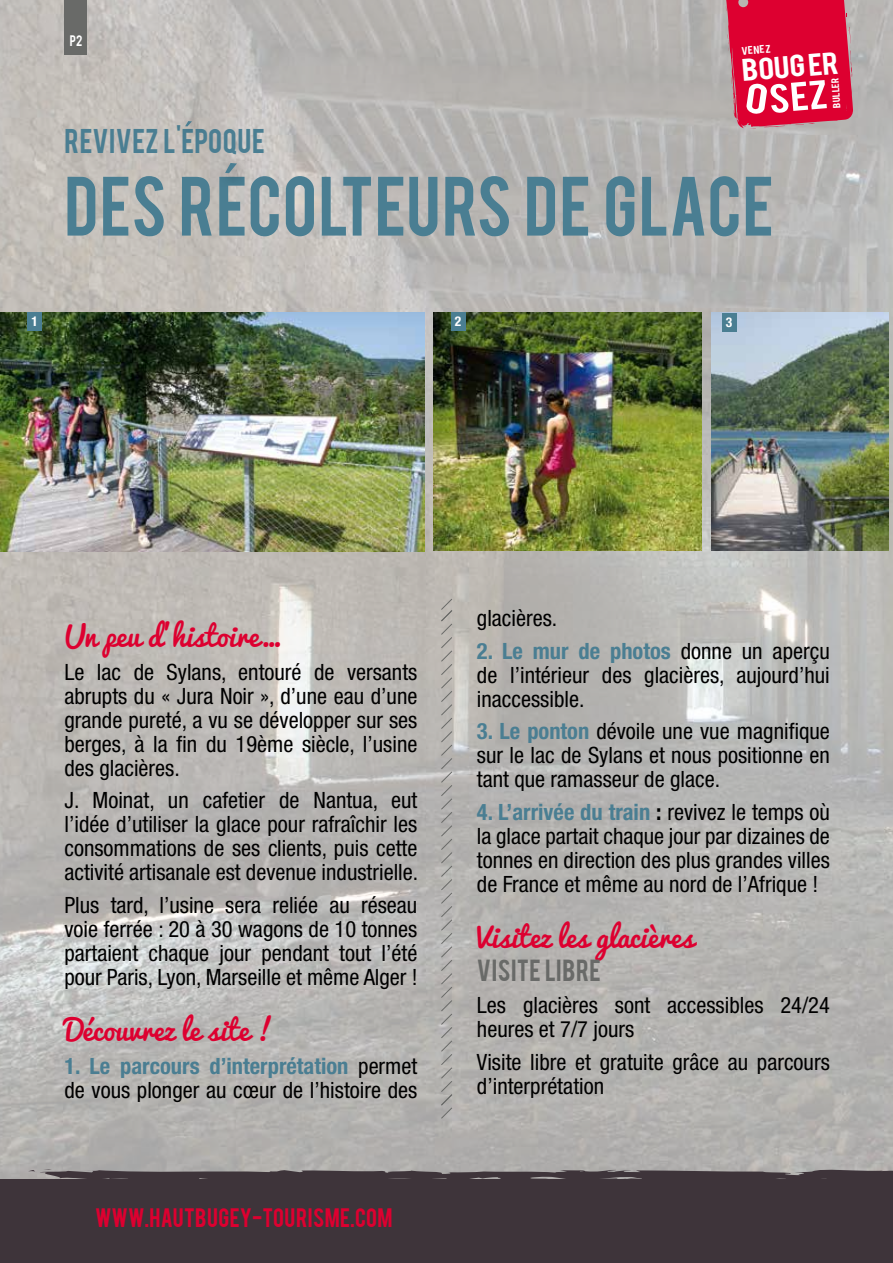
<style>
.page{position:relative;width:893px;height:1263px;background:#fff}
.page>*{position:absolute;margin:0;border:0;box-sizing:border-box;transform-origin:0 0}
.t1{font:66px "Bebas";letter-spacing:.015em;color:#4a7e92}
.t2{font:28.5px "Pacifico";color:#dd0030}
.t3{font:27px "Bebas";letter-spacing:.02em;color:#4a7e92}
.t4{font:24.6px "Bebas";color:#fff;scale:1.23 1}
.t5{font:24px "Bebas";letter-spacing:.02em;color:#696a68}
.t6{font:condensed 22.5px/24px "Helvetica Neue LT Pro";color:#000;text-align:justify}
.t7{font:21px "Bebas";letter-spacing:.02em;color:#dd0030}
.t8{font:700 condensed 13.5px "Helvetica Neue LT Pro";color:#fff}
.t9{font:12px "Bebas";color:#fff}
.t10{font:8.7px "Bebas";color:#fff;scale:1.23 1}
.t11{font:8.1px "Bebas";color:#fff;scale:1.23 1}
.s1{font-weight:700;color:#4a7e92}
.s2{font-weight:700}
</style>
<div class="page">
<img style="left:0;top:0;width:893px;height:1179px">
<div style="left:64px;top:0;width:23px;height:55px;background:#696a68"></div>
<svg style="left:440px;top:598px;width:13px;height:521px;background:#b0aeab"></svg>
<img style="left:711px;top:312px;width:178px;height:239px">
<img style="left:433px;top:312px;width:268px;height:239px">
<img style="left:0;top:312px;width:424px;height:239px">
<div style="left:0;top:1179px;width:893px;height:84px;background:#3e343a"></div>
<svg style="left:28px;top:1166px;width:865px;height:13px;background:#706a6c"></svg>
<div style="left:27px;top:312px;width:15px;height:19px;background:#4a7e92"></div>
<div style="left:450px;top:312px;width:15px;height:19px;background:#4a7e92"></div>
<div style="left:722px;top:313px;width:15px;height:18px;background:#4a7e92"></div>
<svg style="left:726px;top:0;width:127px;height:129px;background:#da264d"></svg>
<div style="left:176px;top:111px;width:31px;height:31px;background:#000;opacity:.75"></div>
<svg style="left:185px;top:121px;width:7px;height:5px"></svg>
<div style="left:216px;top:152px;width:36px;height:38px;background:#000;opacity:.75"></div>
<svg style="left:225px;top:163px;width:12px;height:10px"></svg>
<p class="t9" style="left:70px;top:32px;width:14px">P2</p>
<p class="t10" style="left:741px;top:45px;width:25px;rotate:-5deg">VENEZ</p>
<p class="t4" style="left:740px;top:53px;width:80px;rotate:-5deg">BOUGER</p>
<p class="t11" style="left:831px;top:108px;width:26px;rotate:-94deg">BULLER</p>
<p class="t3" style="left:64px;top:121px;width:202px">REVIVEZ L'EPOQUE</p>
<h1 class="t1" style="left:64px;top:158px;width:711px">DES RECOLTEURS DE GLACE</h1>
<p class="t8" style="left:32px;top:313px;width:8px">1</p>
<p class="t8" style="left:455px;top:313px;width:8px">2</p>
<p class="t8" style="left:726px;top:314px;width:8px">3</p>
<p class="t2" style="left:64px;top:621px;width:218px">Un peu d’histoire…</p>
<p class="t6" style="left:64px;top:660px;width:354px">Le lac de Sylans, entouré de versants abrupts du « Jura Noir », d’une eau d’une grande pureté, a vu se développer sur ses berges, à la fin du 19ème siècle, l’usine des glacières.</p>
<p class="t6" style="left:64px;top:788px;width:355px">J. Moinat, un cafetier de Nantua, eut l’idée d’utiliser la glace pour rafraîchir les consommations de ses clients, puis cette activité artisanale est devenue industrielle.</p>
<p class="t6" style="left:64px;top:893px;width:354px">Plus tard, l’usine sera reliée au réseau voie ferrée : 20 à 30 wagons de 10 tonnes partaient chaque jour pendant tout l’été pour Paris, Lyon, Marseille et même Alger !</p>
<p class="t2" style="left:64px;top:1015px;width:211px">Découvrez le site !</p>
<p class="t6" style="left:64px;top:1054px;width:354px"><span class="s1">1. Le parcours d’interprétation</span> permet de vous plonger au cœur de l’histoire des</p>
<p class="t7" style="left:95px;top:1202px;width:299px">WWW.HAUTBUGEY-TOURISME.COM</p>
<p class="t6" style="left:477px;top:606px;width:82px">glacières.</p>
<p class="t6" style="left:477px;top:639px;width:354px"><span class="s1">2. Le mur de photos</span> donne un aperçu de l’intérieur des glacières, aujourd’hui inaccessible.</p>
<p class="t6" style="left:477px;top:719px;width:354px"><span class="s1">3. Le ponton</span> dévoile une vue magnifique sur le lac de Sylans et nous positionne en tant que ramasseur de glace.</p>
<p class="t6" style="left:477px;top:800px;width:354px"><span class="s1">4. L’arrivée du train</span> <span class="s2">:</span> revivez le temps où la glace partait chaque jour par dizaines de tonnes en direction des plus grandes villes de France et même au nord de l’Afrique !</p>
<p class="t2" style="left:477px;top:922px;width:218px">Visitez les glacières</p>
<p class="t5" style="left:477px;top:953px;width:126px">VISITE LIBRE</p>
<p class="t6" style="left:477px;top:993px;width:354px">Les glacières sont accessibles 24/24 heures et 7/7 jours</p>
<p class="t6" style="left:477px;top:1050px;width:354px">Visite libre et gratuite grâce au parcours d’interprétation</p>
</div>
